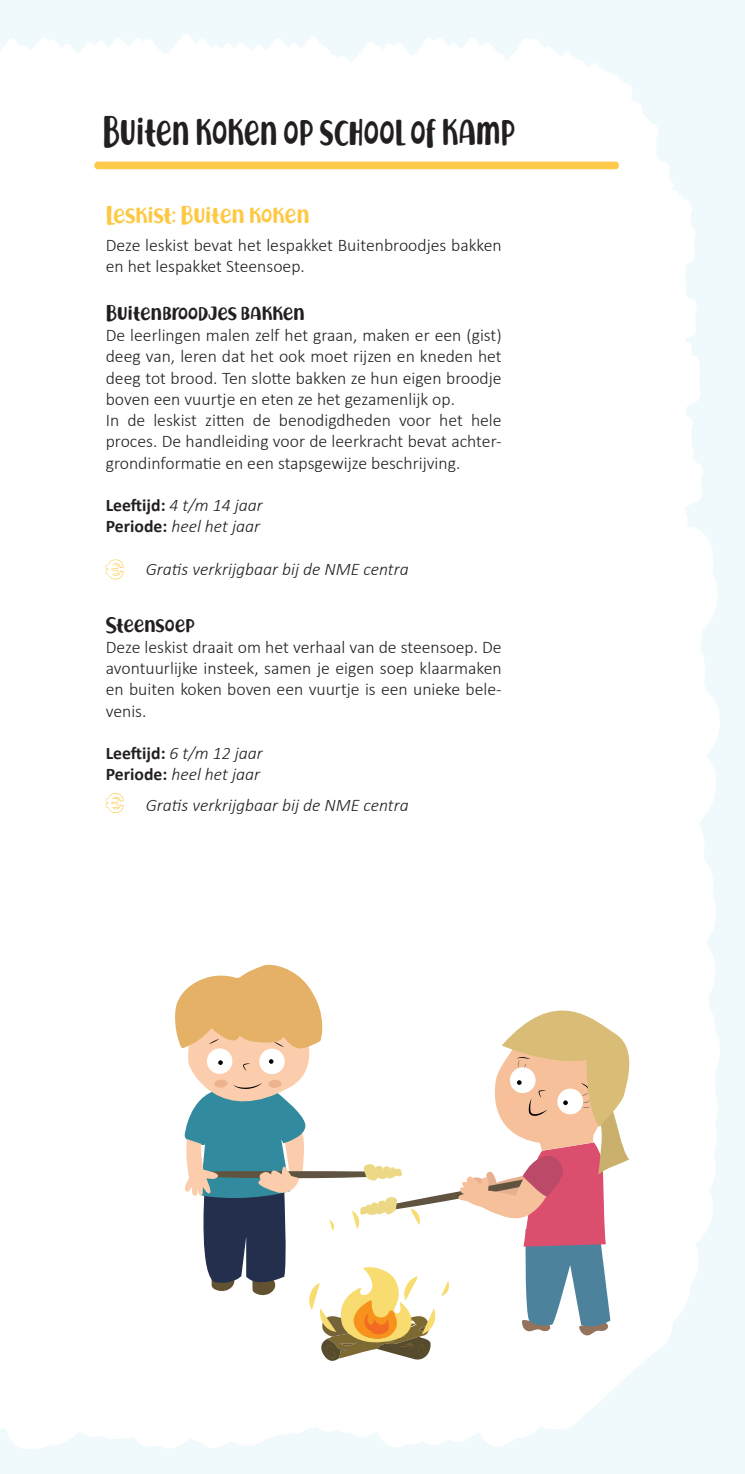
<style>
.page{position:relative;width:745px;height:1474px;background:#fff}
.page>*{position:absolute;margin:0;border:0;box-sizing:border-box;transform-origin:0 0}
.t1{font:37.1px "Richela Kids";color:#231f20;scale:.8 1}
.t2{font:21.88px "Richela Kids";color:#fec842}
.t3{font:19.25px "Richela Kids";color:#231f20}
.t4{font:300 17.68px/21.2px "Calibri";color:#231f20}
.t5{font:italic 300 17.68px/21.2px "Calibri";color:#231f20}
.s1{font-weight:700;font-style:normal}
</style>
<div class="page">
<div style="left:0;top:0;width:744px;height:1473px;background:#f0f9fb"></div>
<div style="left:0;top:34px;width:720px;height:1415px;background:#fff"></div>
<svg style="left:106px;top:793px;width:18px;height:20px"></svg>
<svg style="left:106px;top:559px;width:18px;height:20px"></svg>
<div style="left:94px;top:162px;width:524px;height:7px;background:#feca4b;border-radius:4px"></div>
<svg style="left:175px;top:962px;width:463px;height:400px"></svg>
<h1 class="t1" style="left:102px;top:110px;width:517px">Buiten koken op school of kamp</h1>
<p class="t2" style="left:106px;top:202px;width:205px">Leskist: Buiten koken</p>
<p class="t4" style="left:106px;top:234px;width:397px">Deze leskist bevat het lespakket Buitenbroodjes bakken en het lespakket Steensoep.</p>
<p class="t3" style="left:106px;top:301px;width:200px">Buitenbroodjes bakken</p>
<p class="t4" style="left:106px;top:324px;width:397px">De leerlingen malen zelf het graan, maken er een (gist) deeg van, leren dat het ook moet rijzen en kneden het deeg tot brood. Ten slotte bakken ze hun eigen broodje boven een vuurtje en eten ze het gezamenlijk op.<br>In de leskist zitten de benodigdheden voor het hele proces. De handleiding voor de leerkracht bevat achter&shy;grondinformatie en een stapsgewijze beschrijving.</p>
<p class="t5" style="left:106px;top:494px;width:158px"><span class="s1">Leeftijd:</span> 4 t/m 14 jaar<br><span class="s1">Periode:</span> heel het jaar</p>
<p class="t5" style="left:146px;top:558px;width:264px">Gratis verkrijgbaar bij de NME centra</p>
<p class="t3" style="left:106px;top:613px;width:90px">Steensoep</p>
<p class="t4" style="left:106px;top:636px;width:397px;text-align:justify">Deze leskist draait om het verhaal van de steensoep. De avontuurlijke insteek, samen je eigen soep klaarmaken en buiten koken boven een vuurtje is een unieke bele&shy;venis.</p>
<p class="t5" style="left:106px;top:742px;width:158px"><span class="s1">Leeftijd:</span> 6 t/m 12 jaar<br><span class="s1">Periode:</span> heel het jaar</p>
<p class="t5" style="left:146px;top:794px;width:264px">Gratis verkrijgbaar bij de NME centra</p>
</div>
